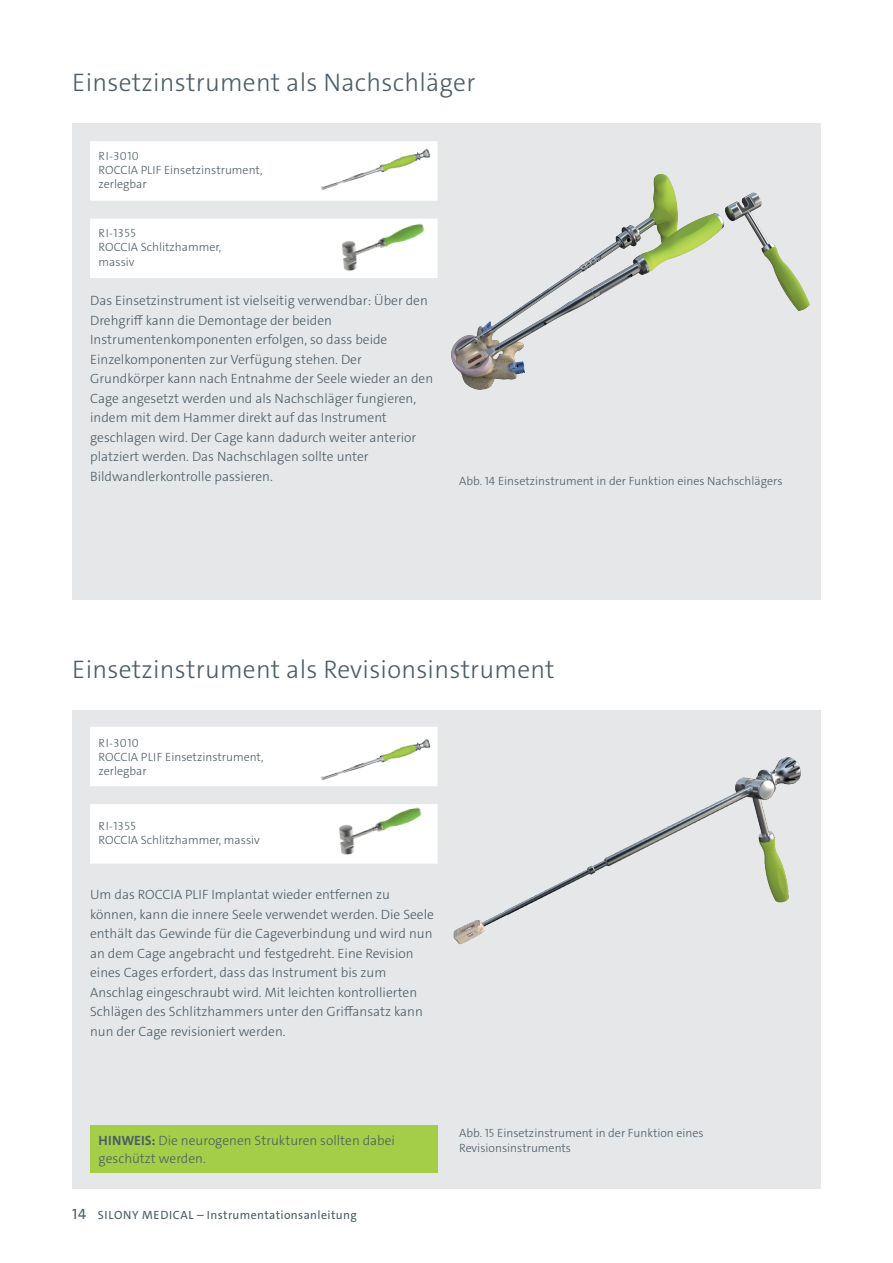
<style>
.page{position:relative;width:893px;height:1263px;background:#fff}
.page>*{position:absolute;margin:0;border:0;box-sizing:border-box;transform-origin:0 0}
.t1{font:300 25.5px "The Sans C4 s";letter-spacing:.01em;color:#4c5c65}
.t2{font:300 13.5px/19.5px "The Sans C4 s";color:#4c5c65}
.t3{font:300 12px/14.4px "The Sans C4 s";color:#4c5c65}
.t4{font:12px "The Sans C4 s";letter-spacing:.03em;color:#4c5c65}
.t5{font:300 12px "The Sans Caps";letter-spacing:.03em;color:#4c5c65}
.s1{font-family:"The Sans Caps"}
.s2{font-weight:700}
.s3{font-size:15px}
</style>
<div class="page">
<div style="left:72px;top:123px;width:749px;height:477px;background:#e6e7e9"></div>
<div style="left:72px;top:710px;width:749px;height:479px;background:#e6e7e9"></div>
<div style="left:90px;top:727px;width:220px;height:59px;background:#fff"></div>
<div style="left:90px;top:804px;width:238px;height:60px;background:#fff"></div>
<img style="left:328px;top:804px;width:110px;height:60px">
<img style="left:453px;top:757px;width:348px;height:188px">
<div style="left:90px;top:141px;width:220px;height:60px;background:#fff"></div>
<div style="left:90px;top:1125px;width:348px;height:48px;background:#a4ce48"></div>
<div style="left:90px;top:219px;width:240px;height:59px;background:#fff"></div>
<img style="left:310px;top:141px;width:93px;height:60px">
<img style="left:310px;top:727px;width:128px;height:59px">
<img style="left:330px;top:219px;width:73px;height:59px">
<img style="left:403px;top:141px;width:407px;height:249px">
<h1 class="t1" style="left:72px;top:66px;width:405px">Einsetzinstrument als Nachschläger</h1>
<p class="t5" style="left:99px;top:146px;width:42px">RI-3010</p>
<p class="t3" style="left:99px;top:163px;width:165px">ROCCIA PLIF Einsetzinstrument, zerlegbar</p>
<p class="t5" style="left:99px;top:223px;width:39px">RI-1355</p>
<p class="t3" style="left:99px;top:240px;width:124px">ROCCIA Schlitzhammer, massiv</p>
<p class="t2" style="left:90px;top:291px;width:345px">Das Einsetzinstrument ist vielseitig verwendbar: Über den Drehgriff kann die Demontage der beiden Instrumentenkomponenten erfolgen, so dass beide Einzelkomponenten zur Verfügung stehen. Der Grundkörper kann nach Entnahme der Seele wieder an den Cage angesetzt werden und als Nachschläger fungieren, indem mit dem Hammer direkt auf das Instrument geschlagen wird. Der Cage kann dadurch weiter anterior platziert werden. Das Nachschlagen sollte unter Bildwandlerkontrolle passieren.</p>
<p class="t3" style="left:459px;top:473px;width:325px">Abb. <span class="s1">14</span> Einsetzinstrument in der Funktion eines Nachschlägers</p>
<h1 class="t1" style="left:72px;top:653px;width:484px">Einsetzinstrument als Revisionsinstrument</h1>
<p class="t5" style="left:99px;top:732px;width:42px">RI-3010</p>
<p class="t3" style="left:99px;top:750px;width:167px">ROCCIA PLIF Einsetzinstrument, zerlegbar</p>
<p class="t5" style="left:99px;top:816px;width:39px">RI-1355</p>
<p class="t3" style="left:99px;top:833px;width:163px">ROCCIA Schlitzhammer, massiv</p>
<p class="t2" style="left:90px;top:885px;width:345px">Um das ROCCIA PLIF Implantat wieder entfernen zu können, kann die innere Seele verwendet werden. Die Seele enthält das Gewinde für die Cageverbindung und wird nun an dem Cage angebracht und festgedreht. Eine Revision eines Cages erfordert, dass das Instrument bis zum Anschlag eingeschraubt wird. Mit leichten kontrollierten Schlägen des Schlitzhammers unter den Griffansatz kann nun der Cage revisioniert werden.</p>
<p class="t2" style="left:99px;top:1132px;width:298px;line-height:18px"><span class="s2">HINWEIS:</span> Die neurogenen Strukturen sollten dabei geschützt werden.</p>
<p class="t4" style="left:72px;top:1207px;width:286px"><span class="s3">14</span> SILONY MEDICAL – Instrumentationsanleitung</p>
<p class="t3" style="left:459px;top:1126px;width:246px;line-height:15px">Abb. <span class="s1">15</span> Einsetzinstrument in der Funktion eines<br>Revisionsinstruments</p>
</div>
